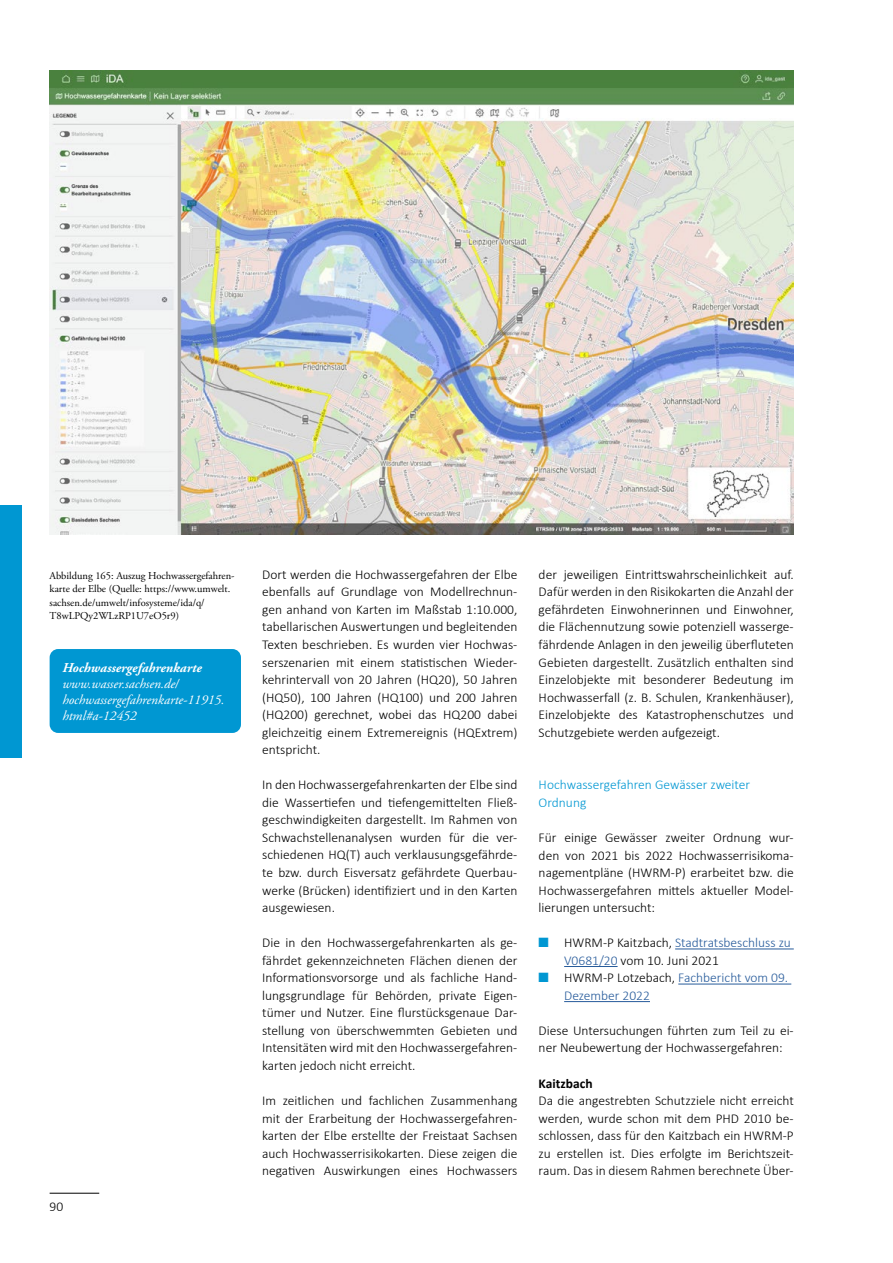
<style>
.page{position:relative;width:893px;height:1263px;background:#fff}
.page>*{position:absolute;margin:0;border:0;box-sizing:border-box;transform-origin:0 0}
.Fließtext{font:300 13.5px/17.5px "Calibri";color:#000;text-align:justify}
.Marginalie{font:italic 13.5px/16.2px "Adobe Garamond Pro";color:#fff}
.Aufzählung_WASSER{font:300 13.5px/17.5px "Calibri";color:#000}
.Aufzählung_WASSER-2{font:300 13.5px/17.5px "Calibri";color:#275b9b}
.Überschrift_3__Ordnung{font:300 13.5px/17.5px "Calibri";color:#0097d2}
.Marginalie-2{font:italic 700 13.5px "Adobe Garamond Pro";color:#fff}
.Fließtext-2{font:700 13.5px "Calibri";color:#000}
.Bildunterschriften{font:10.5px/13.5px "Adobe Garamond Pro";color:#000}
.s1{color:#0097d2}
.s2{color:#275b9b}
.s3{color:#000}
</style>
<div class="page">
<div style="left:0;top:505px;width:21px;height:253px;background:#0097d2"></div>
<img style="left:50px;top:70px;width:744px;height:464px">
<hr style="left:675px;top:949px;width:119px;height:1px;background:#275b9b">
<hr style="left:564px;top:966px;width:54px;height:1px;background:#275b9b">
<hr style="left:678px;top:984px;width:113px;height:1px;background:#275b9b">
<hr style="left:564px;top:1001px;width:86px;height:1px;background:#275b9b">
<div style="left:50px;top:649px;width:191px;height:84px;background:#0097d2;border-radius:9px"></div>
<hr style="left:50px;top:1193px;width:49px;height:1px;background:#000">
<p class="Bildunterschriften" style="left:50px;top:569px;width:187px">Abbildung 165: Auszug Hochwassergefahren&shy;karte der Elbe (Quelle: https://www.umwelt. sachsen.de/umwelt/infosysteme/ida/q/ T8wLPQy2WLzRP1U7eO5r9)</p>
<p class="Fließtext" style="left:539px;top:565px;width:257px">der jeweiligen Eintrittswahrscheinlichkeit auf.<br>Dafür werden in den Risikokarten die Anzahl der gefährdeten Einwohnerinnen und Einwohner, die Flächennutzung sowie potenziell wasserge&shy;fährdende Anlagen in den jeweilig überfluteten Gebieten dargestellt. Zusätzlich enthalten sind Einzelobjekte mit besonderer Bedeutung im Hochwasserfall (z. B. Schulen, Krankenhäuser), Einzelobjekte des Katastrophenschutzes und Schutzgebiete werden aufgezeigt.</p>
<p class="Fließtext" style="left:262px;top:565px;width:257px">Dort werden die Hochwassergefahren der Elbe ebenfalls auf Grundlage von Modellrechnun&shy;gen anhand von Karten im Maßstab 1:10.000, tabellarischen Auswertungen und begleitenden Texten beschrieben. Es wurden vier Hochwas&shy;serszenarien mit einem statistischen Wieder&shy;kehrintervall von 20 Jahren (HQ20), 50 Jahren (HQ50), 100 Jahren (HQ100) und 200 Jahren (HQ200) gerechnet, wobei das HQ200 dabei gleichzeitig einem Extremereignis (HQExtrem) entspricht.</p>
<p class="Fließtext" style="left:262px;top:776px;width:257px">In den Hochwassergefahrenkarten der Elbe sind die Wassertiefen und tiefengemittelten Fließ&shy;geschwindigkeiten dargestellt. Im Rahmen von Schwachstellenanalysen wurden für die ver&shy;schiedenen HQ(T) auch verklausungsgefährde&shy;te bzw. durch Eisversatz gefährdete Querbau&shy;werke (Brücken) identifiziert und in den Karten ausgewiesen.</p>
<p class="Fließtext" style="left:262px;top:934px;width:257px">Die in den Hochwassergefahrenkarten als ge&shy;fährdet gekennzeichneten Flächen dienen der Informationsvorsorge und als fachliche Hand&shy;lungsgrundlage für Behörden, private Eigen&shy;tümer und Nutzer. Eine flurstücksgenaue Dar&shy;stellung von überschwemmten Gebieten und Intensitäten wird mit den Hochwassergefahren&shy;karten jedoch nicht erreicht.</p>
<p class="Fließtext" style="left:262px;top:1092px;width:257px">Im zeitlichen und fachlichen Zusammenhang mit der Erarbeitung der Hochwassergefahren&shy;karten der Elbe erstellte der Freistaat Sachsen auch Hochwasserrisikokarten. Diese zeigen die negativen Auswirkungen eines Hochwassers</p>
<p class="Marginalie-2" style="left:62px;top:659px;width:141px">Hochwassergefahrenkarte</p>
<p class="Marginalie" style="left:62px;top:676px;width:164px">www.wasser.sachsen.de/ hochwassergefahrenkarte-11915. html#a-12452</p>
<h3 class="Überschrift_3__Ordnung" style="left:539px;top:776px;width:213px">Hochwassergefahren Gewässer zweiter<br>Ordnung</h3>
<p class="Fließtext" style="left:539px;top:828px;width:257px">Für einige Gewässer zweiter Ordnung wur&shy;den von 2021 bis 2022 Hochwasserrisikoma&shy;nagementpläne (HWRM-P) erarbeitet bzw. die Hochwassergefahren mittels aktueller Model&shy;lierungen untersucht:</p>
<p class="Aufzählung_WASSER" style="left:564px;top:934px;width:228px;text-indent:-26px"><span class="s1">■</span> HWRM-P Kaitzbach, <span class="s2">Stadtratsbeschluss zu<br>V0681/20</span> vom 10. Juni 2021</p>
<p class="Aufzählung_WASSER-2" style="left:564px;top:969px;width:226px;text-indent:-26px"><span class="s1">■</span> <span class="s3">HWRM-P Lotzebach,</span> Fachbericht vom 09.<br>Dezember 2022</p>
<p class="Fließtext" style="left:539px;top:1021px;width:257px">Diese Untersuchungen führten zum Teil zu ei&shy;ner Neubewertung der Hochwassergefahren:</p>
<p class="Fließtext-2" style="left:539px;top:1074px;width:56px">Kaitzbach</p>
<p class="Fließtext" style="left:539px;top:1092px;width:257px">Da die angestrebten Schutzziele nicht erreicht werden, wurde schon mit dem PHD 2010 be&shy;schlossen, dass für den Kaitzbach ein HWRM-P zu erstellen ist. Dies erfolgte im Berichtszeit&shy;raum. Das in diesem Rahmen berechnete Über-</p>
<p class="Fließtext" style="left:50px;top:1197px;width:15px">90</p>
</div>
